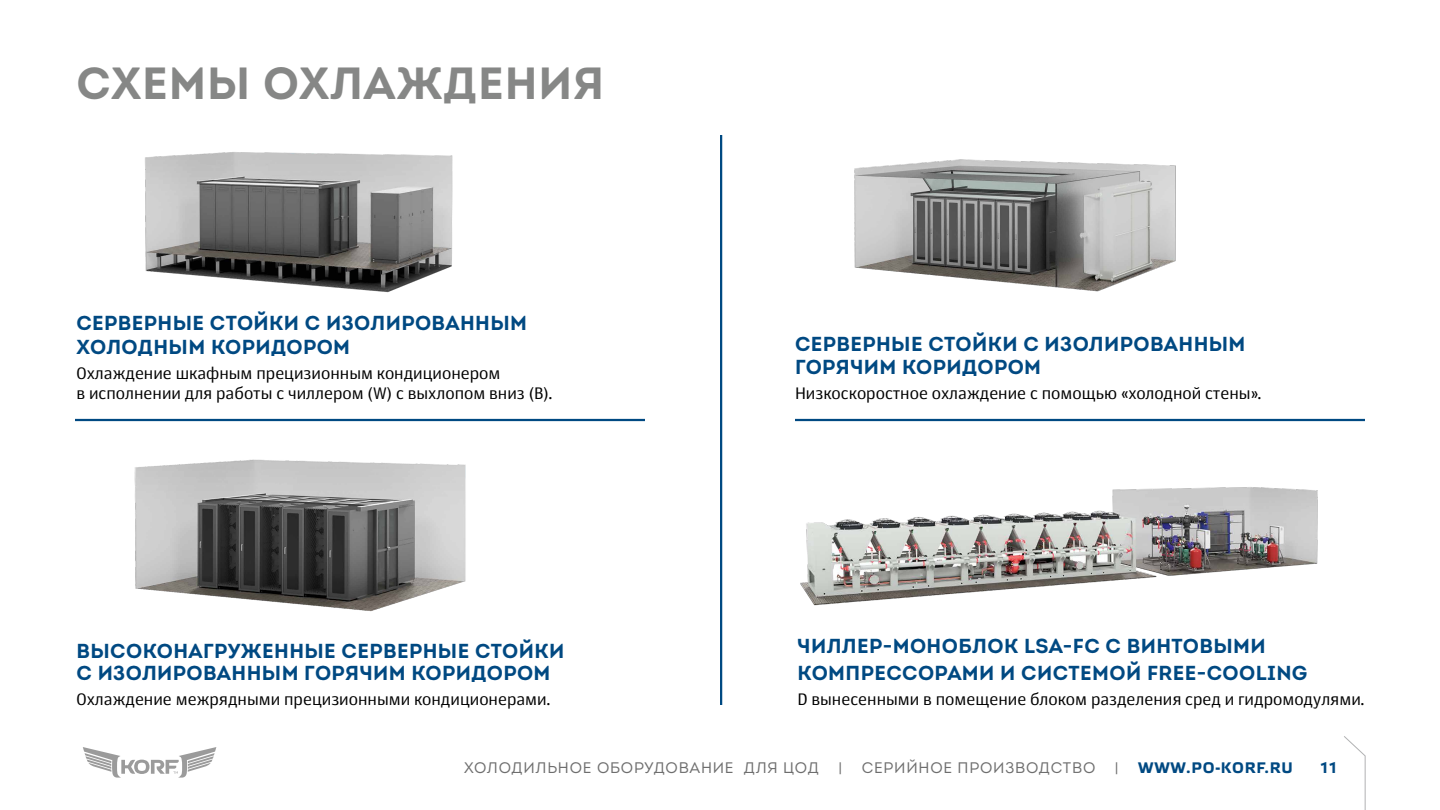
<style>
.page{position:relative;width:1440px;height:810px;background:#fff}
.page>*{position:absolute;margin:0;border:0;box-sizing:border-box;transform-origin:0 0}
.t1{font:700 45px "Intro";letter-spacing:.02em;color:#868786}
.t2{font:700 20.25px/22.5px "Intro";letter-spacing:.02em;color:#004982}
.t3{font:16.5px/19.5px "Story";color:#000}
.t4{font:15.3px "Intro";letter-spacing:.05em;color:#6e6e6e}
.t5{font:700 15.3px "Etelka Text Pro";letter-spacing:.05em;color:#004982}
</style>
<div class="page">
<svg style="left:1344px;top:736px;width:22px;height:74px"></svg>
<svg style="left:83px;top:747px;width:133px;height:31px"></svg>
<img style="left:800px;top:487px;width:518px;height:119px">
<img style="left:854px;top:159px;width:322px;height:133px">
<img style="left:145px;top:152px;width:308px;height:141px">
<img style="left:134px;top:459px;width:332px;height:153px">
<hr style="left:720px;top:135px;width:2px;height:570px;background:#004982">
<hr style="left:795px;top:419px;width:570px;height:2px;background:#004982">
<hr style="left:75px;top:419px;width:570px;height:2px;background:#004982">
<h1 class="t1" style="left:76px;top:55px;width:529px">СХЕМЫ ОХЛАЖДЕНИЯ</h1>
<p class="t2" style="left:76px;top:310px;width:452px;line-height:24.8px">СЕРВЕРНЫЕ СТОЙКИ С ИЗОЛИРОВАННЫМ<br>ХОЛОДНЫМ КОРИДОРОМ</p>
<p class="t3" style="left:76px;top:364px;width:477px">Охлаждение шкафным прецизионным кондиционером<br>в исполнении для работы с чиллером (W) с выхлопом вниз (В).</p>
<p class="t2" style="left:76px;top:639px;width:489px">ВЫСОКОНАГРУЖЕННЫЕ СЕРВЕРНЫЕ СТОЙКИ<br>С ИЗОЛИРОВАННЫМ ГОРЯЧИМ КОРИДОРОМ</p>
<p class="t3" style="left:76px;top:690px;width:475px">Охлаждение межрядными прецизионными кондиционерами.</p>
<p class="t2" style="left:795px;top:333px;width:452px">СЕРВЕРНЫЕ СТОЙКИ С ИЗОЛИРОВАННЫМ<br>ГОРЯЧИМ КОРИДОРОМ</p>
<p class="t3" style="left:795px;top:383px;width:468px">Низкоскоростное охлаждение с помощью «холодной стены».</p>
<p class="t2" style="left:798px;top:631px;width:511px;line-height:27.8px">ЧИЛЛЕР-МОНОБЛОК LSA-FC С ВИНТОВЫМИ<br>КОМПРЕССОРАМИ И СИСТЕМОЙ FREE-COOLING</p>
<p class="t3" style="left:798px;top:690px;width:568px">D вынесенными в помещение блоком разделения сред и гидромодулями.</p>
<p class="t4" style="left:464px;top:758px;width:356px">ХОЛОДИЛЬНОЕ ОБОРУДОВАНИЕ ДЛЯ ЦОД</p>
<p class="t4" style="left:838px;top:758px;width:5px">|</p>
<p class="t4" style="left:862px;top:758px;width:235px">СЕРИЙНОЕ ПРОИЗВОДСТВО</p>
<p class="t4" style="left:1115px;top:758px;width:5px">|</p>
<p class="t5" style="left:1138px;top:759px;width:156px">WWW.PO-KORF.RU</p>
<p class="t5" style="left:1320px;top:759px;width:20px">11</p>
</div>
